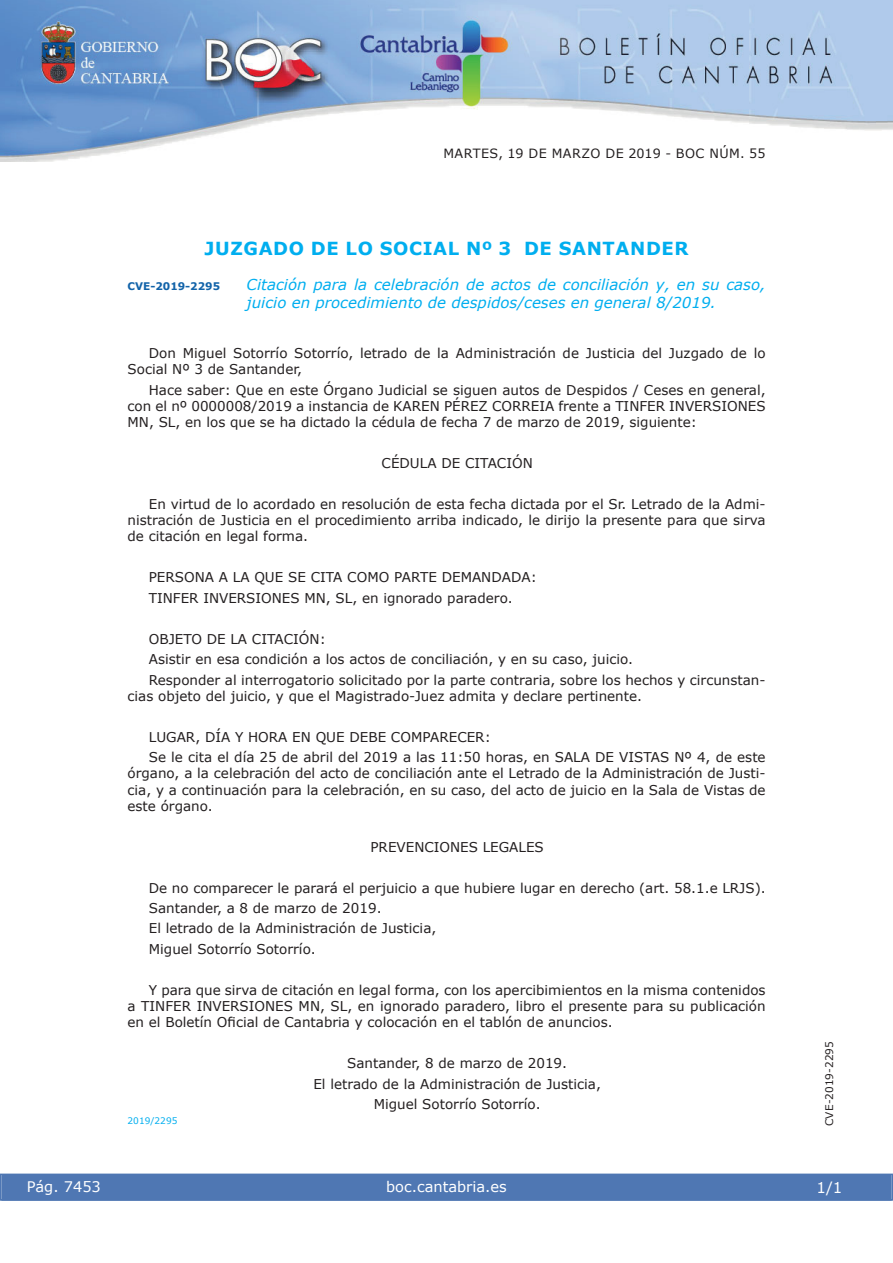
<style>
.page{position:relative;width:893px;height:1263px;background:#fff}
.page>*{position:absolute;margin:0;border:0;box-sizing:border-box;transform-origin:0 0}
.t1{font:700 18px "Verdana";letter-spacing:.035em;color:#00aeef}
.t2{font:italic 15px/18px "Verdana";color:#00aeef}
.t3{font:15px "Verdana";color:#fff}
.t4{font:14.55px "Verdana";color:#fff}
.t5{font:13.5px/16.2px "Verdana";color:#231f20}
.t6{font:12.75px "Verdana";letter-spacing:.035em;color:#231f20}
.t7{font:10.5px "Verdana";color:#231f20}
.t8{font:700 10.5px "Verdana";color:#1263a9}
.t9{font:9px "Verdana";color:#00aeef}
</style>
<div class="page">
<img style="left:0;top:0;width:893px;height:161px">
<div style="left:1px;top:1174px;width:890px;height:27px;background:#4f77b3"></div>
<div style="left:0;top:1174px;width:893px;height:27px;border:1px solid #4f77b3"></div>
<p class="t6" style="left:443px;top:145px;width:323px">MARTES, 19 DE MARZO DE 2019 - BOC NÚM. 55</p>
<h1 class="t1" style="left:204px;top:237px;width:486px">JUZGADO DE LO SOCIAL Nº 3 DE SANTANDER</h1>
<p class="t8" style="left:128px;top:279px;width:94px">CVE-2019-2295</p>
<p class="t2" style="left:247px;top:275px;width:520px">Citación para la celebración de actos de conciliación y, en su caso, juicio en procedimiento de despidos/ceses en general 8/2019.</p>
<p class="t5" style="left:128px;top:345px;width:639px;text-indent:21px">Don Miguel Sotorrío Sotorrío, letrado de la Administración de Justicia del Juzgado de lo<br>Social Nº 3 de Santander,</p>
<p class="t5" style="left:128px;top:381px;width:639px;text-align:justify;text-indent:21px">Hace saber: Que en este Órgano Judicial se siguen autos de Despidos / Ceses en general, con el nº 0000008/2019 a instancia de KAREN PÉREZ CORREIA frente a TINFER INVERSIONES MN, SL, en los que se ha dictado la cédula de fecha 7 de marzo de 2019, siguiente:</p>
<p class="t5" style="left:382px;top:455px;width:153px">CÉDULA DE CITACIÓN</p>
<p class="t5" style="left:128px;top:496px;width:639px;text-align:justify;text-indent:21px">En virtud de lo acordado en resolución de esta fecha dictada por el Sr. Letrado de la Admi&shy;nistración de Justicia en el procedimiento arriba indicado, le dirijo la presente para que sirva de citación en legal forma.</p>
<p class="t5" style="left:149px;top:567px;width:389px;line-height:20.4px">PERSONA A LA QUE SE CITA COMO PARTE DEMANDADA:<br>TINFER INVERSIONES MN, SL, en ignorado paradero.</p>
<p class="t5" style="left:149px;top:628px;width:618px;line-height:20.4px">OBJETO DE LA CITACIÓN:<br>Asistir en esa condición a los actos de conciliación, y en su caso, juicio.<br>Responder al interrogatorio solicitado por la parte contraria, sobre los hechos y circunstan-</p>
<p class="t5" style="left:128px;top:687px;width:516px">cias objeto del juicio, y que el Magistrado-Juez admita y declare pertinente.</p>
<p class="t5" style="left:149px;top:726px;width:618px;line-height:20.4px">LUGAR, DÍA Y HORA EN QUE DEBE COMPARECER:<br>Se le cita el día 25 de abril del 2019 a las 11:50 horas, en SALA DE VISTAS Nº 4, de este</p>
<p class="t5" style="left:128px;top:765px;width:639px;text-align:justify">órgano, a la celebración del acto de conciliación ante el Letrado de la Administración de Justi&shy;cia, y a continuación para la celebración, en su caso, del acto de juicio en la Sala de Vistas de este órgano.</p>
<p class="t5" style="left:370px;top:838px;width:175px">PREVENCIONES LEGALES</p>
<p class="t5" style="left:149px;top:877px;width:618px;line-height:20.4px">De no comparecer le parará el perjuicio a que hubiere lugar en derecho (art. 58.1.e LRJS).<br>Santander, a 8 de marzo de 2019.<br>El letrado de la Administración de Justicia,<br>Miguel Sotorrío Sotorrío.</p>
<p class="t5" style="left:128px;top:981px;width:639px;text-align:justify;text-indent:21px">Y para que sirva de citación en legal forma, con los apercibimientos en la misma contenidos a TINFER INVERSIONES MN, SL, en ignorado paradero, libro el presente para su publicación en el Boletín Oficial de Cantabria y colocación en el tablón de anuncios.</p>
<p class="t5" style="left:313px;top:1053px;width:289px;line-height:20.4px;text-align:center">Santander, 8 de marzo de 2019.<br>El letrado de la Administración de Justicia,<br>Miguel Sotorrío Sotorrío.</p>
<p class="t9" style="left:128px;top:1115px;width:51px">2019/2295</p>
<p class="t4" style="left:27px;top:1177px;width:76px">Pág. 7453</p>
<p class="t4" style="left:386px;top:1178px;width:122px">boc.cantabria.es</p>
<p class="t7" style="left:823px;top:1126px;width:87px;rotate:-90deg">CVE-2019-2295</p>
<p class="t3" style="left:816px;top:1178px;width:27px">1/1</p>
</div>
